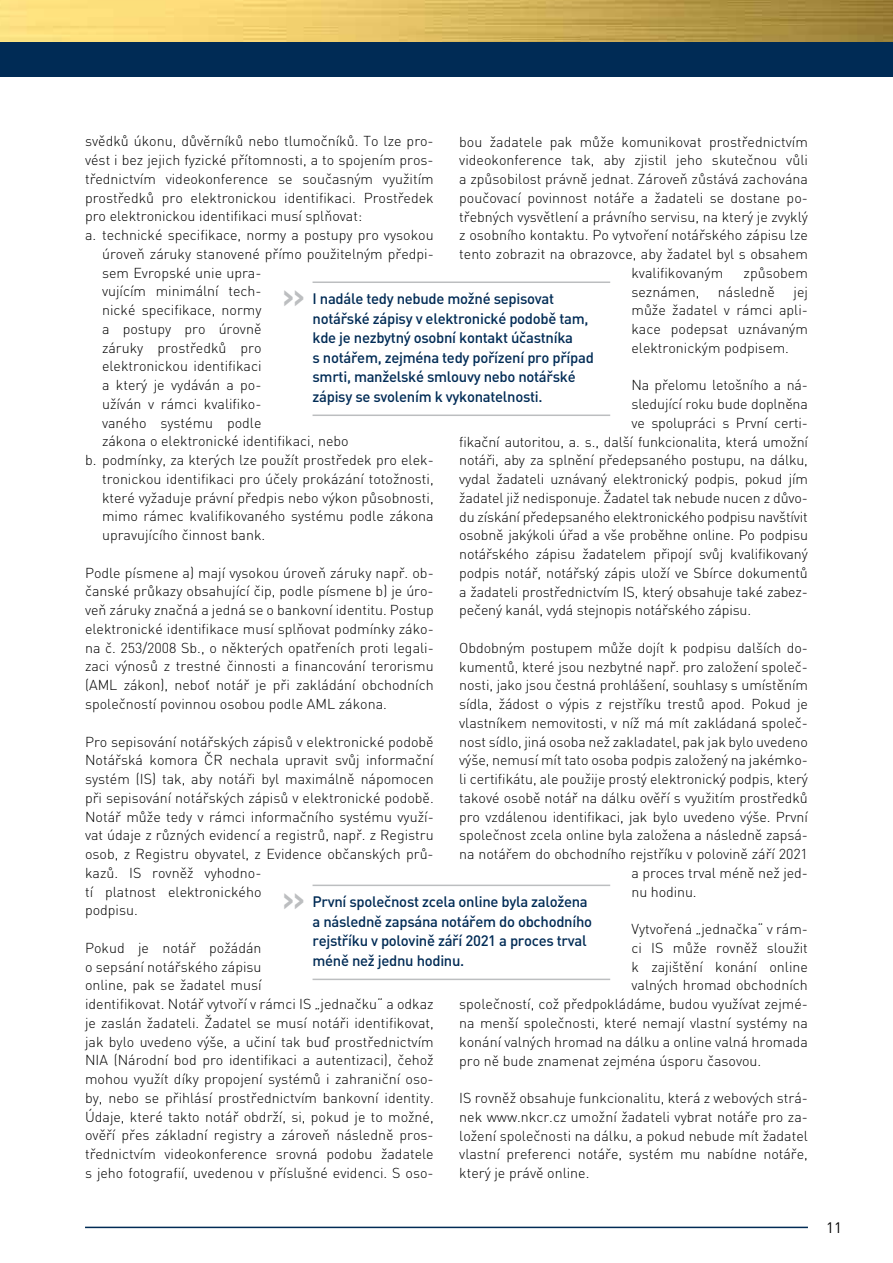
<style>
.page{position:relative;width:893px;height:1263px;background:#fff}
.page>*{position:absolute;margin:0;border:0;box-sizing:border-box;transform-origin:0 0}
.t1{font:500 15px/19.5px "DINCE";letter-spacing:-.02em;color:#002b55}
.t2{font:15px "DINCE";color:#000}
.t3{font:300 14.25px/18.8px "DINCE";color:#000;text-align:justify}
.s1{font-family:"Interstate OT";font-weight:700;font-size:25.5px;color:#bcbec0}
</style>
<div class="page">
<hr style="left:313px;top:281px;width:297px;height:2px;background:#bcbec0">
<hr style="left:313px;top:414px;width:297px;height:2px;background:#bcbec0">
<hr style="left:313px;top:884px;width:297px;height:2px;background:#bcbec0">
<hr style="left:313px;top:979px;width:297px;height:1px;background:#bcbec0">
<hr style="left:85px;top:1226px;width:723px;height:2px;background:#002b55">
<img style="left:0;top:0;width:893px;height:43px">
<div style="left:0;top:43px;width:893px;height:34px;background:#002b55"></div>
<p class="t3" style="left:85px;top:132px;width:350px">svědků úkonu, důvěrníků nebo tlumočníků. To lze pro-</p>
<p class="t3" style="left:85px;top:150px;width:350px">vést i bez jejich fyzické přítomnosti, a to spojením pros-</p>
<p class="t3" style="left:85px;top:169px;width:350px">třednictvím videokonference se současným využitím</p>
<p class="t3" style="left:85px;top:188px;width:350px">prostředků pro elektronickou identifikaci. Prostředek</p>
<p class="t3" style="left:85px;top:207px;width:279px">pro elektronickou identifikaci musí splňovat:</p>
<p class="t3" style="left:85px;top:225px;width:350px">a. technické specifikace, normy a postupy pro vysokou</p>
<p class="t3" style="left:102px;top:244px;width:333px">úroveň záruky stanovené přímo použitelným předpi-</p>
<p class="t3" style="left:102px;top:263px;width:161px">sem Evropské unie upra-</p>
<p class="t3" style="left:102px;top:282px;width:161px">vujícím minimální tech-</p>
<p class="t3" style="left:102px;top:300px;width:161px">nické specifikace, normy</p>
<p class="t3" style="left:102px;top:319px;width:161px">a postupy pro úrovně</p>
<p class="t3" style="left:102px;top:338px;width:161px">záruky prostředků pro</p>
<p class="t3" style="left:102px;top:357px;width:161px">elektronickou identifikaci</p>
<p class="t3" style="left:102px;top:375px;width:161px">a který je vydáván a po-</p>
<p class="t3" style="left:102px;top:394px;width:161px">užíván v rámci kvalifiko-</p>
<p class="t3" style="left:102px;top:413px;width:161px">vaného systému podle</p>
<p class="t3" style="left:102px;top:432px;width:248px">zákona o elektronické identifikaci, nebo</p>
<p class="t3" style="left:85px;top:450px;width:350px">b. podmínky, za kterých lze použít prostředek pro elek-</p>
<p class="t3" style="left:102px;top:469px;width:333px">tronickou identifikaci pro účely prokázání totožnosti,</p>
<p class="t3" style="left:102px;top:488px;width:333px">které vyžaduje právní předpis nebo výkon působnosti,</p>
<p class="t3" style="left:102px;top:507px;width:333px">mimo rámec kvalifikovaného systému podle zákona</p>
<p class="t3" style="left:102px;top:525px;width:165px">upravujícího činnost bank.</p>
<p class="t3" style="left:85px;top:563px;width:350px">Podle písmene a) mají vysokou úroveň záruky např. ob&shy;čanské průkazy obsahující čip, podle písmene b) je úro&shy;veň záruky značná a jedná se o bankovní identitu. Postup elektronické identifikace musí splňovat podmínky záko&shy;na č. 253/2008 Sb., o některých opatřeních proti legali&shy;zaci výnosů z trestné činnosti a financování terorismu (AML</p>
<p class="t3" style="left:459px;top:132px;width:350px">bou žadatele pak může komunikovat prostřednictvím</p>
<p class="t3" style="left:459px;top:151px;width:350px">videokonference tak, aby zjistil jeho skutečnou vůli</p>
<p class="t3" style="left:459px;top:169px;width:350px">a způsobilost právně jednat. Zároveň zůstává zachována</p>
<p class="t3" style="left:459px;top:188px;width:350px">poučovací povinnost notáře a žadateli se dostane po-</p>
<p class="t3" style="left:459px;top:207px;width:350px">třebných vysvětlení a právního servisu, na který je zvyklý</p>
<p class="t3" style="left:459px;top:226px;width:350px">z osobního kontaktu. Po vytvoření notářského zápisu lze</p>
<p class="t3" style="left:459px;top:244px;width:350px">tento zobrazit na obrazovce, aby žadatel byl s obsahem</p>
<p class="t3" style="left:631px;top:263px;width:93px">kvalifikovaným</p>
<p class="t3" style="left:744px;top:263px;width:66px">způsobem</p>
<p class="t3" style="left:631px;top:282px;width:69px">seznámen,</p>
<p class="t3" style="left:718px;top:282px;width:59px">následně</p>
<p class="t3" style="left:631px;top:282px;width:178px;text-indent:162px">jej může žadatel v rámci apli&shy;kace podepsat uznávaným elektronickým podpisem.</p>
<p class="t3" style="left:631px;top:376px;width:178px">Na přelomu letošního a ná-</p>
<p class="t3" style="left:631px;top:394px;width:178px">sledující roku bude doplněna</p>
<p class="t3" style="left:631px;top:413px;width:178px">ve spolupráci s První certi-</p>
<p class="t3" style="left:459px;top:432px;width:350px">fikační autoritou, a. s., další funkcionalita, která umožní</p>
<p class="t3" style="left:459px;top:451px;width:350px">notáři, aby za splnění předepsaného postupu, na dálku,</p>
<p class="t3" style="left:459px;top:469px;width:350px">vydal žadateli uznávaný elektronický podpis, pokud jím</p>
<p class="t3" style="left:459px;top:488px;width:350px">žadatel již nedisponuje. Žadatel tak nebude nucen z důvo-</p>
<p class="t3" style="left:459px;top:507px;width:350px">du získání předepsaného elektronického podpisu navštívit</p>
<p class="t3" style="left:459px;top:526px;width:350px">osobně jakýkoli úřad a vše proběhne online. Po podpisu</p>
<p class="t3" style="left:459px;top:544px;width:350px">notářského zápisu žadatelem připojí svůj kvalifikovaný</p>
<p class="t3" style="left:459px;top:563px;width:350px">podpis notář, notářský zápis uloží ve Sbírce dokumentů</p>
<p class="t3" style="left:459px;top:582px;width:350px">a žadateli prostřednictvím IS, který obsahuje také zabez-</p>
<p class="t3" style="left:459px;top:601px;width:293px">pečený kanál, vydá stejnopis notářského zápisu.</p>
<p class="t3" style="left:459px;top:638px;width:350px">Obdobným postupem může dojít k podpisu dalších do-</p>
<p class="t3" style="left:459px;top:657px;width:350px">kumentů, které jsou nezbytné např. pro založení společ-</p>
<p class="t3" style="left:459px;top:676px;width:350px">nosti, jako jsou čestná prohlášení, souhlasy s umístěním</p>
<p class="t3" style="left:459px;top:694px;width:350px">sídla, žádost o výpis z rejstříku trestů apod. Pokud je</p>
<p class="t3" style="left:459px;top:713px;width:350px">vlastníkem nemovitosti, v níž má mít zakládaná společ-</p>
<p class="t3" style="left:459px;top:732px;width:350px">nost sídlo, jiná osoba než zakladatel, pak jak bylo uvedeno</p>
<p class="t3" style="left:459px;top:751px;width:350px">výše, nemusí mít tato osoba podpis založený na jakémko-</p>
<p class="t3" style="left:459px;top:769px;width:350px">li certifikátu, ale použije prostý elektronický podpis, který</p>
<p class="t3" style="left:459px;top:788px;width:350px">takové osobě notář na dálku ověří s využitím prostředků</p>
<p class="t3" style="left:459px;top:807px;width:350px">pro vzdálenou identifikaci, jak bylo uvedeno výše. První</p>
<p class="t3" style="left:459px;top:826px;width:350px">společnost zcela online byla založena a následně zapsá-</p>
<p class="t3" style="left:459px;top:844px;width:350px">na notářem do obchodního rejstříku v polovině září 2021</p>
<p class="t3" style="left:631px;top:863px;width:178px">a proces trval méně než jed-</p>
<p class="t3" style="left:631px;top:882px;width:67px">nu hodinu.</p>
<p class="t3" style="left:631px;top:919px;width:178px">Vytvořená „jednačka“ v rám-</p>
<p class="t3" style="left:631px;top:938px;width:178px">ci IS může rovněž sloužit</p>
<p class="t3" style="left:631px;top:957px;width:178px">k zajištění konání online</p>
<p class="t3" style="left:631px;top:976px;width:178px">valných hromad obchodních</p>
<p class="t3" style="left:459px;top:994px;width:350px">společností, což předpokládáme, budou využívat zejmé-</p>
<p class="t3" style="left:459px;top:1013px;width:350px">na menší společnosti, které nemají vlastní systémy na</p>
<p class="t3" style="left:459px;top:1032px;width:350px">konání valných hromad na dálku a online valná hromada</p>
<p class="t3" style="left:459px;top:1051px;width:304px">pro ně bude znamenat zejména úsporu časovou.</p>
<p class="t3" style="left:459px;top:1088px;width:350px">IS rovněž obsahuje funkcionalitu, která z webových strá&shy;nek www.nkcr.cz umožní žadateli vybrat notáře pro za&shy;ložení společnosti na dálku, a pokud nebude mít žadatel vlastní preferenci notáře, systém mu nabídne notáře, který je právě online.</p>
<p class="t1" style="left:313px;top:289px;width:283px;text-indent:-30px"><span class="s1">&gt;&gt;</span> I nadále tedy nebude možné sepisovat notářské zápisy v elektronické podobě tam, kde je nezbytný osobní kontakt účastníka<br>s notářem, zejména tedy pořízení pro případ smrti, manželské smlouvy nebo notářské zápisy se svolením k vykonatelnosti.</p>
<p class="t3" style="left:85px;top:676px;width:350px;text-indent:39px">zákon), neboť notář je při zakládání obchodních společností povinnou osobou podle AML</p>
<p class="t3" style="left:339px;top:694px;width:50px">zákona.</p>
<p class="t3" style="left:85px;top:732px;width:350px">Pro sepisování notářských zápisů v elektronické podobě Notářská komora ČR nechala upravit svůj informační systém (IS) tak, aby notáři byl maximálně nápomocen při sepisování notářských zápisů v elektronické podobě.<br>Notář může tedy v rámci informačního systému využí&shy;vat údaje z různých evidencí a registrů, např. z Registru osob, z Registru obyvatel, z Evidence občanských prů&shy;kazů. IS</p>
<p class="t3" style="left:85px;top:863px;width:178px;text-indent:67px">rovněž vyhodno&shy;tí platnost elektronického podpisu.</p>
<p class="t3" style="left:85px;top:938px;width:350px;text-align:left">Pokud je notář požádán<br>o sepsání notářského zápisu<br>online, pak se žadatel musí<br>identifikovat. Notář vytvoří v rámci IS „jednačku“ a odkaz je zaslán žadateli. Žadatel se musí notáři identifikovat, jak bylo uvedeno výše, a učiní tak buď prostřednictvím NIA (Národní bod pro identifikaci a autentizaci), čehož mohou využít díky propojení systémů i zahraniční oso&shy;by, nebo se přihlásí prostřednictvím bankovní identity.<br>Údaje, které takto notář obdrží, si, pokud je to možné, ověří přes základní registry a zároveň následně pros&shy;třednictvím videokonference srovná podobu žadatele s jeho fotografií, uvedenou v příslušné evidenci. S oso-</p>
<p class="t1" style="left:313px;top:892px;width:281px;text-indent:-30px"><span class="s1">&gt;&gt;</span> První společnost zcela online byla založena a následně zapsána notářem do obchodního rejstříku v polovině září 2021 a proces trval méně než jednu hodinu.</p>
<p class="t2" style="left:826px;top:1218px;width:17px">11</p>
</div>
